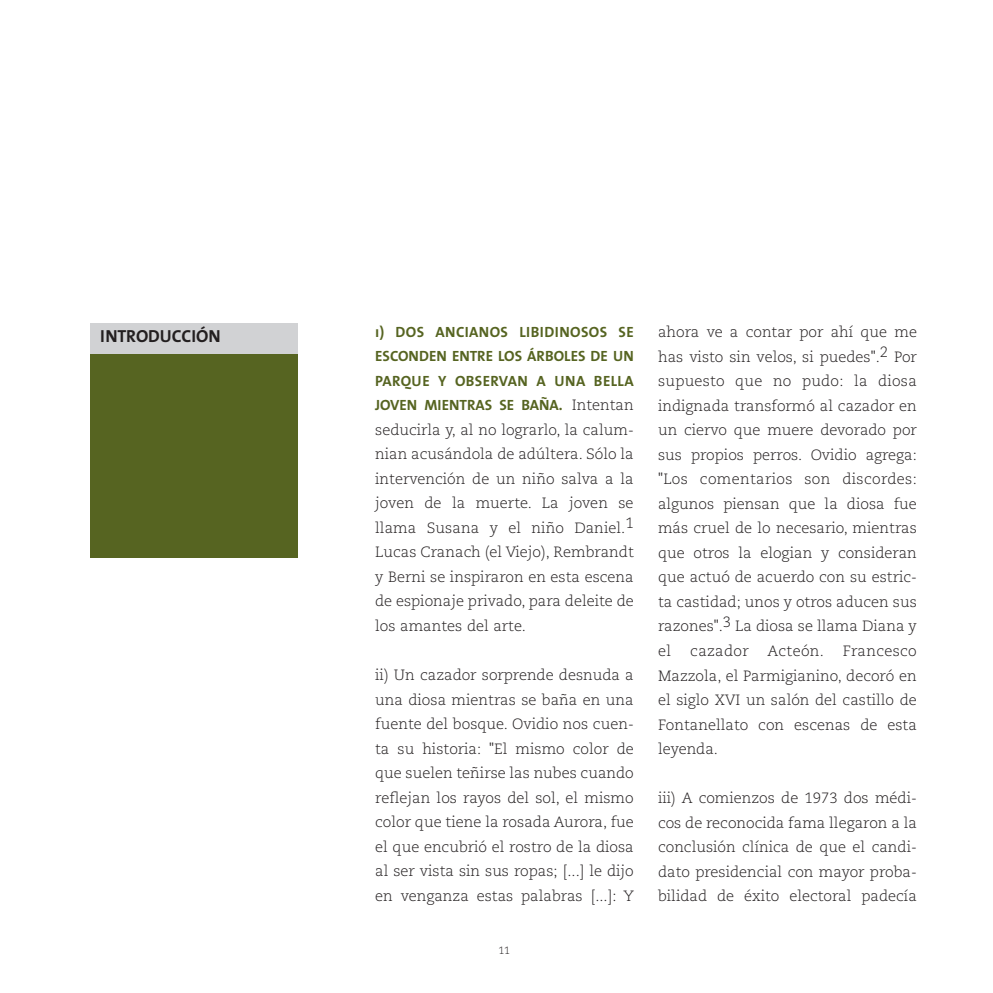
<style>
.page{position:relative;width:993px;height:993px;background:#fff}
.page>*{position:absolute;margin:0;border:0;box-sizing:border-box;transform-origin:0 0}
.t1{font:700 17.5px "The Mix";color:#231f20}
.t2{font:300 14.88px/24.5px "Caecilia";color:#231f20;text-align:justify}
.t3{font:700 14.88px/24.5px "The Sans";letter-spacing:.005em;color:#566421;text-align:justify}
.t4{font:300 14.88px "Caecilia";letter-spacing:.02em;color:#231f20}
.t5{font:300 10.5px "Caecilia";color:#231f20}
.s1{font-family:"The Sans Bold Caps";font-weight:400}
.s2{font-family:"Caecilia";font-weight:300;color:#231f20}
</style>
<div class="page">
<div style="left:91px;top:350px;width:207px;height:207px;background:#566421"></div>
<div style="left:91px;top:323px;width:207px;height:30px;background:#d1d2d4"></div>
<p class="t1" style="left:100px;top:330px;width:122px">INTRODUCCIÓN</p>
<p class="t3" style="left:375px;top:321px;width:260px"><span class="s1">i</span>) DOS ANCIANOS LIBIDINOSOS SE ESCONDEN ENTRE LOS ÁRBOLES DE UN PARQUE Y OBSERVAN A UNA BELLA JOVEN MIENTRAS SE BAÑA. <span class="s2">Intentan</span></p>
<p class="t2" style="left:375px;top:418px;width:260px">seducirla y, al no lograrlo, la calum&shy;nian acusándola de adúltera. Sólo la intervención de un niño salva a la joven de la muerte. La joven se llama Susana y el niño Daniel.1<br>Lucas Cranach (el Viejo), Rembrandt y Berni se inspiraron en esta escena de espionaje privado, para deleite de los amantes del arte.</p>
<p class="t2" style="left:375px;top:663px;width:260px">ii) Un cazador sorprende desnuda a una diosa mientras se baña en una fuente del bosque. Ovidio nos cuen&shy;ta su historia: "El mismo color de que suelen teñirse las nubes cuando reflejan los rayos del sol, el mismo color que tiene la rosada Aurora, fue el que encubrió el rostro de la diosa al ser vista sin sus ropas; [...] le dijo en venganza estas palabras [...]: Y</p>
<p class="t5" style="left:498px;top:945px;width:13px">11</p>
<p class="t2" style="left:657px;top:321px;width:260px">ahora ve a contar por ahí que me has visto sin velos, si puedes".2 Por supuesto que no pudo: la diosa indignada transformó al cazador en un ciervo que muere devorado por sus propios perros. Ovidio agrega: "Los comentarios son discordes: algunos piensan que la diosa fue más cruel de lo necesario, mientras que otros la elogian y consideran que actuó de acuerdo con su estric&shy;ta castidad; unos y otros aducen sus razones".3 La diosa se llama Diana y el</p>
<p class="t4" style="left:690px;top:644px;width:60px">cazador</p>
<p class="t2" style="left:767px;top:639px;width:58px">Acteón.</p>
<p class="t2" style="left:657px;top:639px;width:260px;text-indent:184px">Francesco Mazzola, el Parmigianino, decoró en el siglo XVI un salón del castillo de Fontanellato con escenas de esta leyenda.</p>
<p class="t2" style="left:657px;top:786px;width:260px">iii) A comienzos de 1973 dos médi&shy;cos de reconocida fama llegaron a la conclusión clínica de que el candi&shy;dato presidencial con mayor proba&shy;bilidad de éxito electoral padecía</p>
</div>
